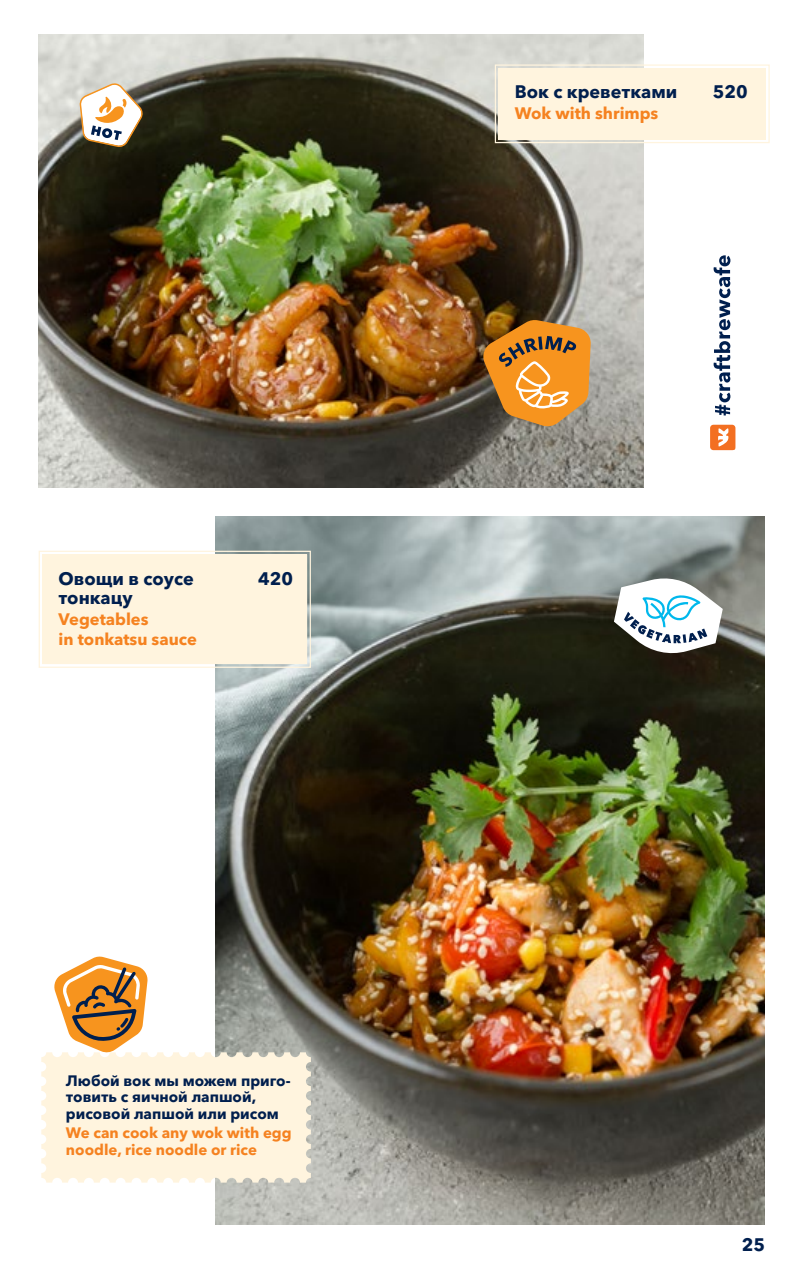
<style>
.page{position:relative;width:808px;height:1276px;background:#fff}
.page>*{position:absolute;margin:0;border:0;box-sizing:border-box;transform-origin:0 0}
.t1{font:700 18px/19.5px "Avenir Next Cyr";color:#001f4e}
.t2{font:700 16.5px/19.5px "Avenir Next Cyr";color:#f58220}
.t3{font:700 15px/16.5px "Avenir Next Cyr";color:#001f4e}
.t4{font:700 15px/16.5px "Avenir Next Cyr";color:#f58220}
</style>
<div class="page">
<img style="left:216px;top:517px;width:549px;height:708px">
<img style="left:38px;top:34px;width:605px;height:453px">
<svg style="left:38px;top:550px;width:273px;height:118px;background:#fcf2dd"></svg>
<div style="left:42px;top:554px;width:265px;height:110px;border:4px solid #fff4de"></div>
<svg style="left:494px;top:64px;width:276px;height:80px;background:#fbf1dd"></svg>
<div style="left:498px;top:68px;width:268px;height:71px;border:4px solid #fff4de"></div>
<svg style="left:481px;top:319px;width:110px;height:108px;background:#c68638"></svg>
<svg style="left:614px;top:576px;width:109px;height:80px"></svg>
<svg style="left:79px;top:83px;width:64px;height:65px"></svg>
<svg style="left:41px;top:956px;width:270px;height:226px"></svg>
<svg style="left:714px;top:255px;width:16px;height:160px"></svg>
<svg style="left:710px;top:425px;width:25px;height:25px"></svg>
<p class="t1" style="left:59px;top:568px;width:137px">Овощи в соусе тонкацу</p>
<p class="t1" style="left:258px;top:568px;width:36px">420</p>
<p class="t2" style="left:59px;top:609px;width:140px">Vegetables<br>in tonkatsu sauce</p>
<p class="t3" style="left:66px;top:1072px;width:226px">Любой вок мы можем приго&shy;товить с яичной лапшой, рисовой лапшой или рисом</p>
<p class="t4" style="left:66px;top:1125px;width:227px">We can cook any wok with egg noodle, rice noodle or rice</p>
<p class="t1" style="left:515px;top:82px;width:164px">Вок с креветками</p>
<p class="t1" style="left:713px;top:82px;width:36px">520</p>
<p class="t2" style="left:515px;top:104px;width:145px">Wok with shrimps</p>
<p class="t1" style="left:742px;top:1234px;width:25px">25</p>
</div>
